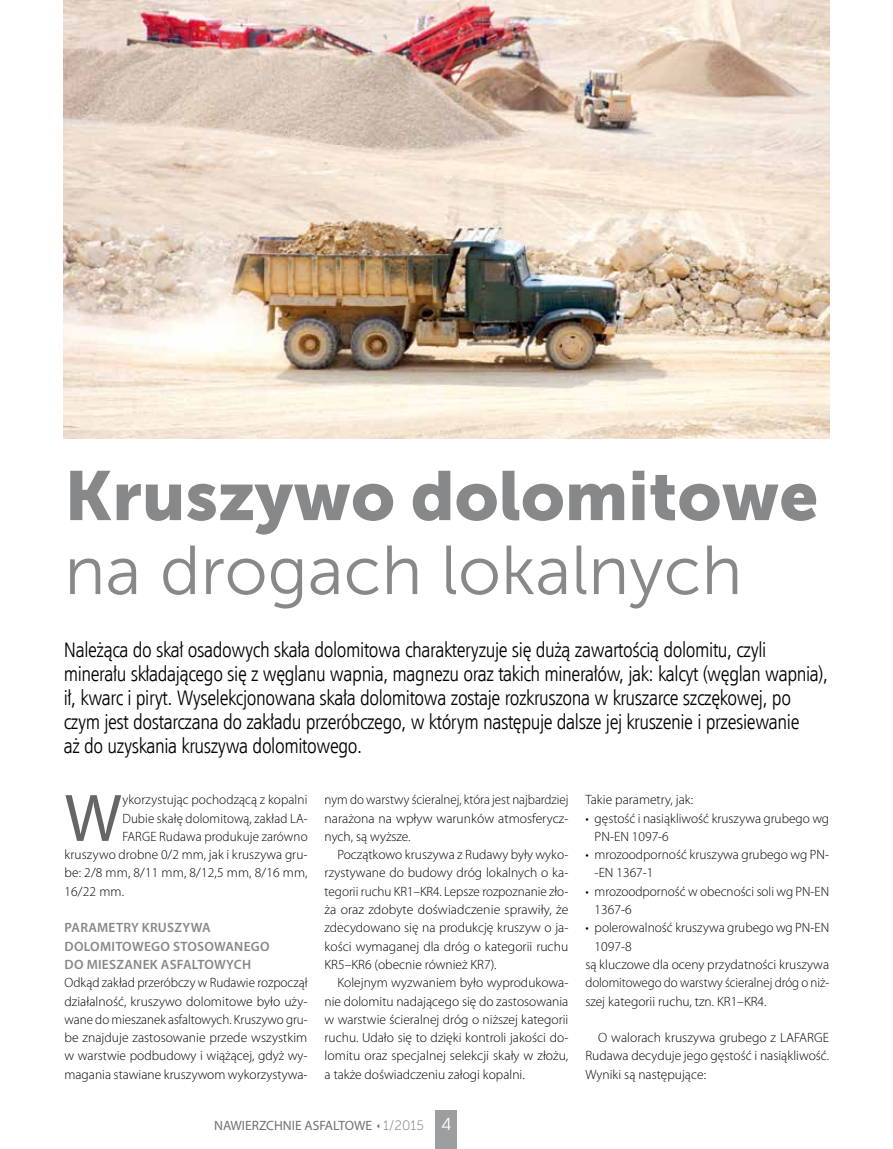
<style>
.page{position:relative;width:893px;height:1149px;background:#fff}
.page>*{position:absolute;margin:0;border:0;box-sizing:border-box;transform-origin:0 0}
.t1{font:69px "Museo Sans 900";color:#87888a}
.t2{font:69px "Museo Sans 300";color:#87888a}
.t3{font:67.8px "Myriad Pro";color:#646567}
.t4{font:21px/24px "Humnst 777 Lt Cn EU";letter-spacing:-.02em;color:#000}
.t5{font:300 13.5px/18.3px "Myriad Pro";color:#000;text-align:justify}
.t6{font:300 13.5px/18.3px "Myriad Pro";color:#000;text-align:justify;scale:.96 1}
.t7{font:600 13.5px/18.3px "Myriad Pro";letter-spacing:.02em;color:#87888a}
.t8{font:13.5px "Myriad Pro";color:#707172}
.s1{font-family:"Museo Sans 100"}
.s2{font-family:"Avant Gar Got Itc LCE";font-size:16.5px;color:#fff}
</style>
<div class="page">
<div style="left:436px;top:1110px;width:21px;height:38px;background:#9c9e9f"></div>
<img style="left:64px;top:0;width:765px;height:438px">
<h1 class="t1" style="left:64px;top:456px;width:755px">Kruszywo dolomitowe</h1>
<h1 class="t2" style="left:64px;top:533px;width:679px">na drogach lokalnych</h1>
<p class="t4" style="left:64px;top:637px;width:766px">Należąca do skał osadowych skała dolomitowa charakteryzuje się dużą zawartością dolomitu, czyli minerału składającego się z węglanu wapnia, magnezu oraz takich minerałów, jak: kalcyt (węglan wapnia), ił, kwarc i piryt. Wyselekcjonowana skała dolomitowa zostaje rozkruszona w kruszarce szczękowej, po czym jest dostarczana do zakładu przeróbczego, w którym następuje dalsze jej kruszenie i przesiewanie<br>aż do uzyskania kruszywa dolomitowego.</p>
<h2 class="t3" style="left:64px;top:776px;width:59px">W</h2>
<p class="t5" style="left:122px;top:790px;width:186px">ykorzystując pochodzącą z kopalni</p>
<p class="t6" style="left:122px;top:808px;width:194px">Dubie skałę dolomitową, zakład LA-</p>
<p class="t5" style="left:122px;top:826px;width:187px">FARGE Rudawa produkuje zarówno</p>
<p class="t5" style="left:64px;top:845px;width:245px">kruszywo drobne 0/2 mm, jak i kruszywa gru-</p>
<p class="t5" style="left:64px;top:863px;width:245px">be: 2/8 mm, 8/11 mm, 8/12,5 mm, 8/16 mm,</p>
<p class="t5" style="left:64px;top:881px;width:61px">16/22 mm.</p>
<p class="t7" style="left:65px;top:918px;width:207px">PARAMETRY KRUSZYWA<br>DOLOMITOWEGO STOSOWANEGO<br>DO MIESZANEK ASFALTOWYCH</p>
<p class="t5" style="left:64px;top:973px;width:245px">Odkąd zakład przeróbczy w Rudawie rozpoczął działalność, kruszywo dolomitowe było uży&shy;wane do mieszanek asfaltowych. Kruszywo gru&shy;be znajduje zastosowanie przede wszystkim w warstwie podbudowy i wiążącej, gdyż wy&shy;magania stawiane kruszywom wykorzystywa-</p>
<p class="t6" style="left:325px;top:790px;width:256px">nym do warstwy ścieralnej, która jest najbardziej narażona na wpływ warunków atmosferycz&shy;nych, są wyższe.</p>
<p class="t5" style="left:325px;top:845px;width:245px;text-indent:13px">Początkowo kruszywa z Rudawy były wyko&shy;rzystywane do budowy dróg lokalnych o ka&shy;tegorii ruchu KR1–KR4. Lepsze rozpoznanie zło&shy;ża oraz zdobyte doświadczenie sprawiły, że zdecydowano się na produkcję kruszyw o ja&shy;kości wymaganej dla dróg o kategorii ruchu KR5–KR6 (obecnie również KR7).</p>
<p class="t5" style="left:325px;top:973px;width:245px;text-indent:13px">Kolejnym wyzwaniem było wyprodukowa&shy;nie dolomitu nadającego się do zastosowania w warstwie ścieralnej dróg o niższej kategorii ruchu. Udało się to dzięki kontroli jakości do&shy;lomitu oraz specjalnej selekcji skały w złożu, a także doświadczeniu załogi kopalni.</p>
<p class="t8" style="left:214px;top:1116px;width:238px">NAWIERZCHNIE ASFALTOWE <span class="s1">1/2015</span> <span class="s2">4</span></p>
<p class="t5" style="left:585px;top:790px;width:109px">Takie parametry, jak:</p>
<p class="t5" style="left:595px;top:808px;width:236px;text-indent:-9px">• gęstość i nasiąkliwość kruszywa grubego wg<br>PN-EN 1097-6</p>
<p class="t5" style="left:595px;top:845px;width:236px;text-indent:-9px">• mrozoodporność kruszywa grubego wg PN--EN 1367-1</p>
<p class="t5" style="left:595px;top:881px;width:236px;text-indent:-9px">• mrozoodporność w obecności soli wg PN-EN<br>1367-6</p>
<p class="t5" style="left:585px;top:918px;width:245px">• polerowalność kruszywa grubego wg PN-EN</p>
<p class="t5" style="left:595px;top:936px;width:38px">1097-8</p>
<p class="t5" style="left:585px;top:954px;width:245px">są kluczowe dla oceny przydatności kruszywa</p>
<p class="t6" style="left:585px;top:973px;width:255px">dolomitowego do warstwy ścieralnej dróg o niż-</p>
<p class="t5" style="left:585px;top:991px;width:183px">szej kategorii ruchu, tzn. KR1–KR4.</p>
<p class="t5" style="left:585px;top:1028px;width:245px;text-indent:13px">O walorach kruszywa grubego z LAFARGE Rudawa decyduje jego gęstość i nasiąkliwość.<br>Wyniki są następujące:</p>
</div>
